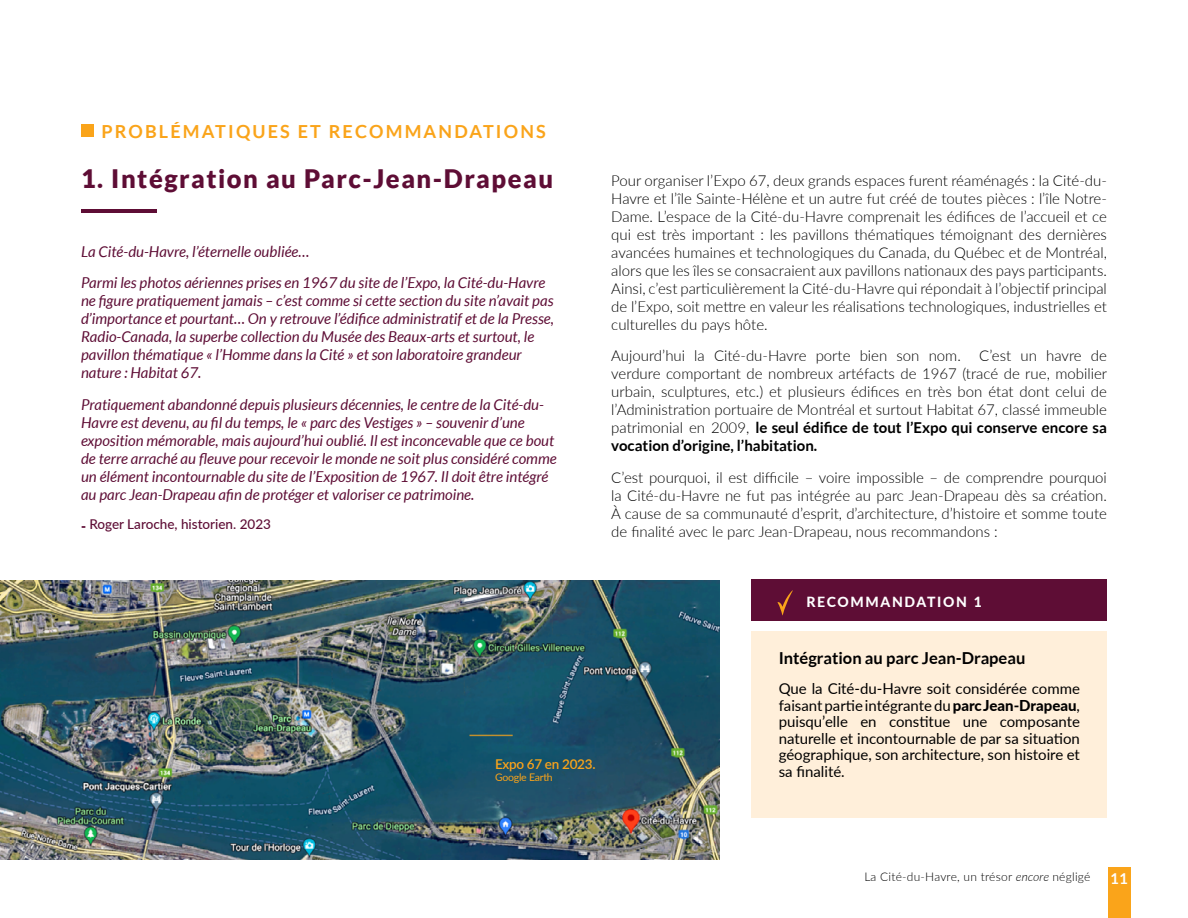
<style>
.page{position:relative;width:1188px;height:918px;background:#fff}
.page>*{position:absolute;margin:0;border:0;box-sizing:border-box;transform-origin:0 0}
.t1{font:900 25.5px "Lato";letter-spacing:.06em;color:#5e0d35}
.t2{font:700 18px "Lato";letter-spacing:.12em;color:#faa41a}
.Paragraph_Style_2{font:700 16.5px "Lato";color:#000}
.Paragraph_Style_2-2{font:300 15px/18px "Lato";color:#000;text-align:justify}
.Paragraph_Style_2-3{font:italic 15px/18px "Lato";color:#5e0d35}
.Paragraph_Style_2-4{font:15px/16.5px "Lato";color:#000;text-align:justify}
.t3{font:700 15px "Lato";color:#fff}
.t4{font:800 14.1px "Lato";letter-spacing:.12em;color:#fff}
.Paragraph_Style_2-5{font:500 13.5px "Lato";color:#5e0d35}
.t5{font:600 13.5px "Lato";letter-spacing:-.02em;color:#faa41a}
.t6{font:300 12px "Lato";letter-spacing:.02em;color:#000}
.t7{font:10.5px "Lato";letter-spacing:-.02em;color:#faa41a}
.s1{font-weight:900}
.s2{font-weight:700}
.s3{font-weight:800}
.s4{font-style:italic}
</style>
<div class="page">
<hr style="left:81px;top:209px;width:76px;height:4px;background:#5e0d35">
<div style="left:81px;top:124px;width:12px;height:12px;background:#faa41a"></div>
<img style="left:0;top:580px;width:720px;height:279px">
<div style="left:752px;top:631px;width:355px;height:187px;background:#ffefda"></div>
<div style="left:752px;top:580px;width:355px;height:41px;background:#5e0d35"></div>
<svg style="left:778px;top:590px;width:15px;height:25px"></svg>
<hr style="left:470px;top:735px;width:43px;height:1px;background:#faa41a">
<div style="left:1108px;top:867px;width:23px;height:51px;background:#faa41a"></div>
<p class="t2" style="left:102px;top:121px;width:446px">PROBLÉMATIQUES ET RECOMMANDATIONS</p>
<p class="t1" style="left:81px;top:163px;width:474px">1. Intégration au Parc-Jean-Drapeau</p>
<p class="Paragraph_Style_2-3" style="left:81px;top:243px;width:230px">La Cité-du-Havre, l’éternelle oubliée…</p>
<p class="Paragraph_Style_2-3" style="left:81px;top:274px;width:474px">Parmi les photos aériennes prises en 1967 du site de l’Expo, la Cité-du-Havre ne figure pratiquement jamais – c’est comme si cette section du site n’avait pas d’importance et pourtant… On y retrouve l’édifice administratif et de la Presse, Radio-Canada, la superbe collection du Musée des Beaux-arts et surtout, le pavillon thématique « l’Homme dans la Cité » et son laboratoire grandeur nature : Habitat 67.</p>
<p class="Paragraph_Style_2-3" style="left:81px;top:396px;width:477px">Pratiquement abandonné depuis plusieurs décennies, le centre de la Cité-du-Havre est devenu, au fil du temps, le « parc des Vestiges » – souvenir d’une exposition mémorable, mais aujourd’hui oublié. Il est inconcevable que ce bout de terre arraché au fleuve pour recevoir le monde ne soit plus considéré comme un élément incontournable du site de l’Exposition de 1967. Il doit être intégré au parc Jean-Drapeau afin de protéger et valoriser ce patrimoine.</p>
<p class="Paragraph_Style_2-5" style="left:81px;top:515px;width:192px"><span class="s1">-</span> Roger Laroche, historien. 2023</p>
<p class="Paragraph_Style_2-2" style="left:611px;top:171px;width:497px">Pour organiser l’Expo 67, deux grands espaces furent réaménagés : la Cité-du-Havre et l’île Sainte-Hélène et un autre fut créé de toutes pièces : l’île Notre-Dame. L’espace de la Cité-du-Havre comprenait les édifices de l’accueil et ce qui est très important : les pavillons thématiques témoignant des dernières avancées humaines et technologiques du Canada, du Québec et de Montréal, alors que les îles se consacraient aux pavillons nationaux des pays participants.<br>Ainsi, c’est particulièrement la Cité-du-Havre qui répondait à l’objectif principal de l’Expo, soit mettre en valeur les réalisations technologiques, industrielles et culturelles du pays hôte.</p>
<p class="Paragraph_Style_2-2" style="left:611px;top:346px;width:498px">Aujourd’hui la Cité-du-Havre porte bien son nom. C’est un havre de verdure comportant de nombreux artéfacts de 1967 (tracé de rue, mobilier urbain, sculptures, etc.) et plusieurs édifices en très bon état dont celui de l’Administration portuaire de Montréal et surtout Habitat 67, classé immeuble patrimonial en 2009, <span class="s2">le seul édifice de tout l’Expo qui conserve encore sa vocation d’origine, l’habitation.</span></p>
<p class="Paragraph_Style_2-2" style="left:611px;top:468px;width:497px">C’est pourquoi, il est difficile – voire impossible – de comprendre pourquoi la Cité-du-Havre ne fut pas intégrée au parc Jean-Drapeau dès sa création.<br>À cause de sa communauté d’esprit, d’architecture, d’histoire et somme toute de finalité avec le parc Jean-Drapeau, nous recommandons :</p>
<p class="t5" style="left:495px;top:754px;width:102px">Expo 67 en 2023.</p>
<p class="t7" style="left:495px;top:770px;width:59px">Google Earth</p>
<p class="t4" style="left:806px;top:591px;width:177px">RECOMMANDATION 1</p>
<p class="Paragraph_Style_2" style="left:779px;top:649px;width:248px">Intégration au parc Jean-Drapeau</p>
<p class="Paragraph_Style_2-4" style="left:779px;top:680px;width:303px">Que la Cité-du-Havre soit considérée comme faisant partie intégrante du <span class="s3">parc Jean-Drapeau</span>, puisqu’elle en constitue une composante naturelle et incontournable de par sa situation géographique, son architecture, son histoire et sa finalité.</p>
<p class="t6" style="left:864px;top:869px;width:228px">La Cité-du-Havre, un trésor <span class="s4">encore</span> négligé</p>
<p class="t3" style="left:1110px;top:870px;width:19px">11</p>
</div>
